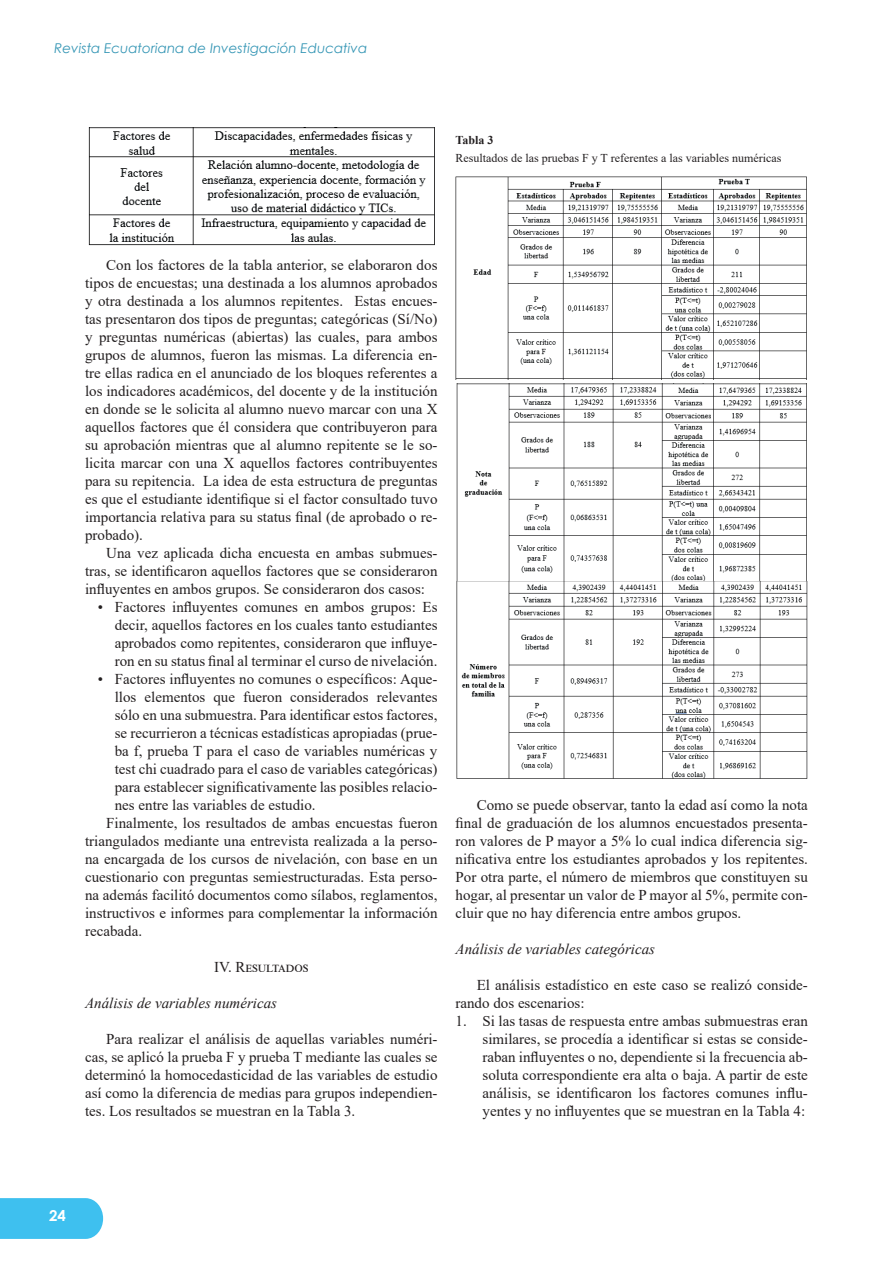
<style>
.page{position:relative;width:893px;height:1263px;background:#fff}
.page>*{position:absolute;margin:0;border:0;box-sizing:border-box;transform-origin:0 0}
.t1{font:15px/18px "Times New Roman";color:#231f20;text-align:justify}
.t2{font:italic 15px "Times New Roman";color:#231f20}
.t3{font:700 15px "Century Gothic";color:#fff}
.t4{font:italic 13.5px "Century Gothic";color:#3596b5}
.t5{font:12px "Times New Roman";color:#231f20}
.t6{font:700 12px "Times New Roman";color:#231f20}
</style>
<div class="page">
<svg style="left:0;top:1198px;width:103px;height:41px"></svg>
<img style="left:455px;top:176px;width:352px;height:204px">
<img style="left:456px;top:384px;width:352px;height:395px">
<img style="left:88px;top:128px;width:347px;height:118px">
<p class="t4" style="left:54px;top:38px;width:314px">Revista Ecuatoriana de Investigación Educativa</p>
<p class="t6" style="left:455px;top:131px;width:39px">Tabla 3</p>
<p class="t5" style="left:455px;top:150px;width:327px">Resultados de las pruebas F y T referentes a las variables numéricas</p>
<p class="t1" style="left:85px;top:256px;width:354px;text-indent:21px">Con los factores de la tabla anterior, se elaboraron dos tipos de encuestas; una destinada a los alumnos aprobados y otra destinada a los alumnos repitentes. Estas encues&shy;tas presentaron dos tipos de preguntas; categóricas (Sí/No) y preguntas numéricas (abiertas) las cuales, para ambos grupos de alumnos, fueron las mismas. La diferencia en&shy;tre ellas radica en el anunciado de los bloques referentes a los indicadores académicos, del docente y de la institución en donde se le solicita al alumno nuevo marcar con una X aquellos factores que él considera que contribuyeron para su aprobación mientras que al alumno repitente se le so&shy;licita marcar con una X aquellos factores contribuyentes para su repitencia. La idea de esta estructura de preguntas es que el estudiante identifique si el factor consultado tuvo importancia relativa para su status final (de aprobado o re&shy;probado).</p>
<p class="t1" style="left:85px;top:544px;width:354px;text-indent:21px">Una vez aplicada dicha encuesta en ambas submues&shy;tras, se identificaron aquellos factores que se consideraron influyentes en ambos grupos. Se consideraron dos casos:</p>
<p class="t1" style="left:115px;top:598px;width:324px;text-indent:-17px">• Factores influyentes comunes en ambos grupos: Es decir, aquellos factores en los cuales tanto estudiantes aprobados como repitentes, consideraron que influye&shy;ron en su status final al terminar el curso de nivelación.</p>
<p class="t1" style="left:98px;top:670px;width:341px">• Factores influyentes no comunes o específicos: Aque-</p>
<p class="t1" style="left:115px;top:688px;width:324px">llos elementos que fueron considerados relevantes</p>
<p class="t1" style="left:115px;top:706px;width:324px">sólo en una submuestra. Para identificar estos factores,</p>
<p class="t1" style="left:115px;top:724px;width:324px">se recurrieron a técnicas estadísticas apropiadas (prue-</p>
<p class="t1" style="left:115px;top:742px;width:324px">ba f, prueba T para el caso de variables numéricas y</p>
<p class="t1" style="left:115px;top:760px;width:324px">test chi cuadrado para el caso de variables categóricas)</p>
<p class="t1" style="left:115px;top:778px;width:324px">para establecer significativamente las posibles relacio-</p>
<p class="t1" style="left:115px;top:796px;width:202px">nes entre las variables de estudio.</p>
<p class="t1" style="left:106px;top:814px;width:333px">Finalmente, los resultados de ambas encuestas fueron</p>
<p class="t1" style="left:85px;top:832px;width:354px">triangulados mediante una entrevista realizada a la perso-</p>
<p class="t1" style="left:85px;top:850px;width:354px">na encargada de los cursos de nivelación, con base en un</p>
<p class="t1" style="left:85px;top:868px;width:354px">cuestionario con preguntas semiestructuradas. Esta perso-</p>
<p class="t1" style="left:85px;top:886px;width:354px">na además facilitó documentos como sílabos, reglamentos,</p>
<p class="t1" style="left:85px;top:904px;width:354px">instructivos e informes para complementar la información</p>
<p class="t1" style="left:85px;top:922px;width:59px">recabada.</p>
<p class="t1" style="left:214px;top:958px;width:96px">IV. Resultados</p>
<p class="t2" style="left:85px;top:993px;width:194px">Análisis de variables numéricas</p>
<p class="t1" style="left:85px;top:1030px;width:354px;text-indent:21px">Para realizar el análisis de aquellas variables numéri&shy;cas, se aplicó la prueba F y prueba T mediante las cuales se determinó la homocedasticidad de las variables de estudio así como la diferencia de medias para grupos independien&shy;tes. Los resultados se muestran en la Tabla 3.</p>
<p class="t1" style="left:455px;top:796px;width:354px;text-indent:21px">Como se puede observar, tanto la edad así como la nota final de graduación de los alumnos encuestados presenta&shy;ron valores de P mayor a 5% lo cual indica diferencia sig&shy;nificativa entre los estudiantes aprobados y los repitentes.<br>Por otra parte, el número de miembros que constituyen su hogar, al presentar un valor de P mayor al 5%, permite con&shy;cluir que no hay diferencia entre ambos grupos.</p>
<p class="t2" style="left:455px;top:939px;width:201px">Análisis de variables categóricas</p>
<p class="t1" style="left:455px;top:976px;width:354px;text-indent:21px">El análisis estadístico en este caso se realizó conside&shy;rando dos escenarios:</p>
<p class="t1" style="left:482px;top:1012px;width:327px;text-indent:-27px">1. Si las tasas de respuesta entre ambas submuestras eran similares, se procedía a identificar si estas se conside&shy;raban influyentes o no, dependiente si la frecuencia ab&shy;soluta correspondiente era alta o baja. A partir de este análisis, se identificaron los factores comunes influ&shy;yentes y no influyentes que se muestran en la Tabla 4:</p>
<p class="t3" style="left:49px;top:1204px;width:18px">24</p>
</div>
